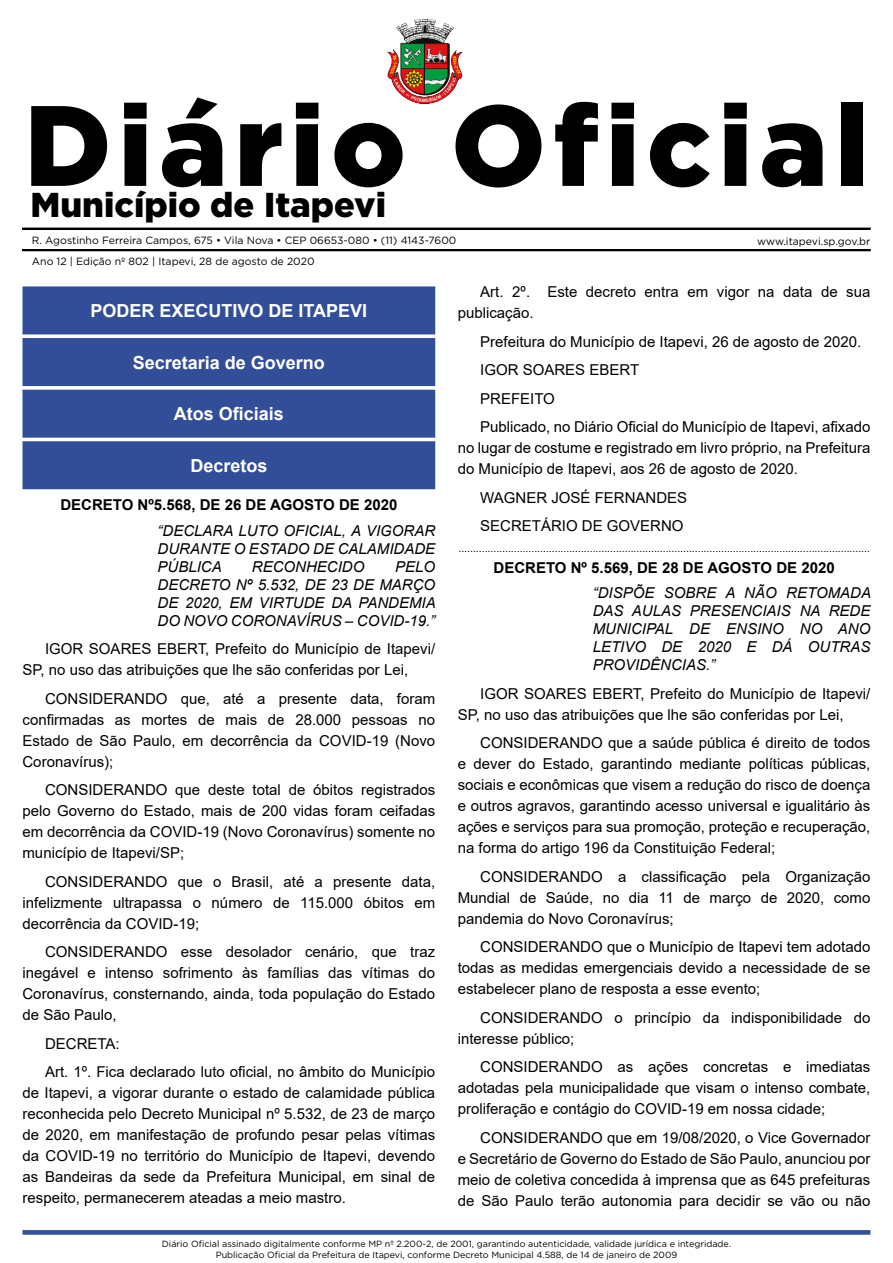
<style>
.page{position:relative;width:893px;height:1263px;background:#fff}
.page>*{position:absolute;margin:0;border:0;box-sizing:border-box;transform-origin:0 0}
.t1{font:900 114px "Gotham";letter-spacing:.06em;color:#000}
.t2{font:900 34.5px "Gotham";color:#000}
.t3{font:700 18px "Arial";color:#fff}
._2_-_Corpo{font:15px/21px "Arial";color:#000;text-align:justify}
._3_-_Ementa{font:italic 15px/18px "Arial";color:#000;text-align:justify}
._1_-_Cabeçalho{font:700 15px "Arial";color:#000}
._4_-_Fim{font:10.5px "Arial";color:#000}
.t4{font:10.5px "Gotham";color:#000}
.t5{font:9px/10.8px "Gotham";color:#000;text-align:center}
</style>
<div class="page">
<svg style="left:22px;top:1230px;width:848px;height:5px;fill:#34519d"></svg>
<img style="left:388px;top:19px;width:75px;height:84px">
<div style="left:22px;top:228px;width:848px;height:1px;border:1px solid #000"></div>
<div style="left:22px;top:249px;width:848px;height:2px;border:1px solid #000"></div>
<div style="left:23px;top:287px;width:412px;height:47px;background:#324e99"></div>
<div style="left:22px;top:286px;width:413px;height:48px;border:1px solid #324e99"></div>
<div style="left:23px;top:339px;width:412px;height:46px;background:#324e99"></div>
<div style="left:22px;top:338px;width:413px;height:48px;border:1px solid #324e99"></div>
<div style="left:23px;top:390px;width:412px;height:47px;background:#324e99"></div>
<div style="left:22px;top:390px;width:413px;height:48px;border:1px solid #324e99"></div>
<div style="left:23px;top:442px;width:412px;height:47px;background:#324e99"></div>
<div style="left:22px;top:441px;width:413px;height:48px;border:1px solid #324e99"></div>
<h1 class="t1" style="left:24px;top:67px;width:846px">Diário Oficial</h1>
<h2 class="t2" style="left:30px;top:181px;width:357px">Município de Itapevi</h2>
<p class="t4" style="left:32px;top:233px;width:426px">R. Agostinho Ferreira Campos, 675 • Vila Nova • CEP 06653-080 • (11) 4143-7600</p>
<p class="t4" style="left:757px;top:235px;width:115px">www.itapevi.sp.gov.br</p>
<p class="t4" style="left:32px;top:254px;width:284px">Ano 12 | Edição nº 802 | Itapevi, 28 de agosto de 2020</p>
<p class="t3" style="left:90px;top:298px;width:278px">PODER EXECUTIVO DE ITAPEVI</p>
<p class="t3" style="left:133px;top:350px;width:194px">Secretaria de Governo</p>
<p class="t3" style="left:174px;top:401px;width:112px">Atos Oficiais</p>
<p class="t3" style="left:190px;top:453px;width:79px">Decretos</p>
<p class="_1_-_Cabeçalho" style="left:60px;top:494px;width:338px">DECRETO Nº5.568, DE 26 DE AGOSTO DE 2020</p>
<p class="_3_-_Ementa" style="left:158px;top:522px;width:279px">“DECLARA LUTO OFICIAL, A VIGORAR DURANTE O ESTADO DE CALAMIDADE PÚBLICA</p>
<p class="_3_-_Ementa" style="left:158px;top:558px;width:280px;text-indent:238px">PELO DECRETO Nº 5.532, DE 23 DE MARÇO DE 2020, EM VIRTUDE DA PANDEMIA DO NOVO CORONAVÍRUS – COVID-19.”</p>
<p class="_2_-_Corpo" style="left:22px;top:638px;width:414px;text-indent:22px">IGOR SOARES EBERT, Prefeito do Município de Itapevi/<br>SP, no uso das atribuições que lhe são conferidas por Lei,</p>
<p class="_2_-_Corpo" style="left:22px;top:688px;width:414px;text-indent:22px">CONSIDERANDO que, até a presente data, foram confirmadas as mortes de mais de 28.000 pessoas no Estado de São Paulo, em decorrência da COVID-19 (Novo Coronavírus);</p>
<p class="_2_-_Corpo" style="left:22px;top:779px;width:414px;text-indent:22px">CONSIDERANDO que deste total de óbitos registrados pelo Governo do Estado, mais de 200 vidas foram ceifadas em decorrência da COVID-19 (Novo Coronavírus) somente no município de Itapevi/SP;</p>
<p class="_2_-_Corpo" style="left:22px;top:871px;width:414px;text-indent:22px">CONSIDERANDO que o Brasil, até a presente data, infelizmente ultrapassa o número de 115.000 óbitos em decorrência da COVID-19;</p>
<p class="_2_-_Corpo" style="left:22px;top:941px;width:414px;text-indent:22px">CONSIDERANDO esse desolador cenário, que traz inegável e intenso sofrimento às famílias das vítimas do Coronavírus, consternando, ainda, toda população do Estado de São Paulo,</p>
<p class="_2_-_Corpo" style="left:45px;top:1033px;width:76px">DECRETA:</p>
<p class="_2_-_Corpo" style="left:22px;top:1061px;width:414px;text-indent:22px">Art. 1º. Fica declarado luto oficial, no âmbito do Município de Itapevi, a vigorar durante o estado de calamidade pública reconhecida pelo Decreto Municipal nº 5.532, de 23 de março de 2020, em manifestação de profundo pesar pelas vítimas da COVID-19 no território do Município de Itapevi, devendo as Bandeiras da sede da Prefeitura Municipal, em sinal de respeito, permanecerem ateadas a meio mastro.</p>
<p class="_3_-_Ementa" style="left:252px;top:558px;width:114px">RECONHECIDO</p>
<p class="_2_-_Corpo" style="left:458px;top:281px;width:414px;text-indent:22px">Art. 2º. Este decreto entra em vigor na data de sua publicação.</p>
<p class="_2_-_Corpo" style="left:480px;top:331px;width:383px">Prefeitura do Município de Itapevi, 26 de agosto de 2020.</p>
<p class="_2_-_Corpo" style="left:480px;top:359px;width:160px">IGOR SOARES EBERT</p>
<p class="_2_-_Corpo" style="left:480px;top:388px;width:76px">PREFEITO</p>
<p class="_2_-_Corpo" style="left:458px;top:416px;width:414px;text-indent:22px">Publicado, no Diário Oficial do Município de Itapevi, afixado no lugar de costume e registrado em livro próprio, na Prefeitura do Município de Itapevi, aos 26 de agosto de 2020.</p>
<p class="_2_-_Corpo" style="left:480px;top:487px;width:208px">WAGNER JOSÉ FERNANDES</p>
<p class="_2_-_Corpo" style="left:480px;top:515px;width:205px">SECRETÁRIO DE GOVERNO</p>
<p class="_4_-_Fim" style="left:458px;top:541px;width:413px">.............................................................................................................................................</p>
<p class="_1_-_Cabeçalho" style="left:493px;top:557px;width:343px">DECRETO Nº 5.569, DE 28 DE AGOSTO DE 2020</p>
<p class="_3_-_Ementa" style="left:593px;top:584px;width:280px">“DISPÕE SOBRE A NÃO RETOMADA DAS AULAS PRESENCIAIS NA REDE MUNICIPAL DE ENSINO NO ANO LETIVO DE 2020 E DÁ OUTRAS PROVIDÊNCIAS.”</p>
<p class="_2_-_Corpo" style="left:458px;top:683px;width:414px;text-indent:22px">IGOR SOARES EBERT, Prefeito do Município de Itapevi/<br>SP, no uso das atribuições que lhe são conferidas por Lei,</p>
<p class="_2_-_Corpo" style="left:458px;top:732px;width:414px;text-indent:22px">CONSIDERANDO que a saúde pública é direito de todos e dever do Estado, garantindo mediante políticas públicas, sociais e econômicas que visem a redução do risco de doença e outros agravos, garantindo acesso universal e igualitário às ações e serviços para sua promoção, proteção e recuperação, na forma do artigo 196 da Constituição Federal;</p>
<p class="_2_-_Corpo" style="left:458px;top:866px;width:414px;text-indent:22px">CONSIDERANDO a classificação pela Organização Mundial de Saúde, no dia 11 de março de 2020, como pandemia do Novo Coronavírus;</p>
<p class="_2_-_Corpo" style="left:458px;top:936px;width:414px;text-indent:22px">CONSIDERANDO que o Município de Itapevi tem adotado todas as medidas emergenciais devido a necessidade de se estabelecer plano de resposta a esse evento;</p>
<p class="_2_-_Corpo" style="left:458px;top:1007px;width:414px;text-indent:22px">CONSIDERANDO o princípio da indisponibilidade do interesse público;</p>
<p class="_2_-_Corpo" style="left:458px;top:1056px;width:414px;text-indent:22px">CONSIDERANDO as ações concretas e imediatas adotadas pela municipalidade que visam o intenso combate, proliferação e contágio do COVID-19 em nossa cidade;</p>
<p class="_2_-_Corpo" style="left:458px;top:1127px;width:414px;text-indent:22px">CONSIDERANDO que em 19/08/2020, o Vice Governador e Secretário de Governo do Estado de São Paulo, anunciou por meio de coletiva concedida à imprensa que as 645 prefeituras de São Paulo terão autonomia para decidir se vão ou não</p>
<p class="t5" style="left:162px;top:1238px;width:571px">Diário Oficial assinado digitalmente conforme MP nº 2.200-2, de 2001, garantindo autenticidade, validade jurídica e integridade.<br>Publicação Oficial da Prefeitura de Itapevi, conforme Decreto Municipal 4.588, de 14 de janeiro de 2009</p>
</div>
